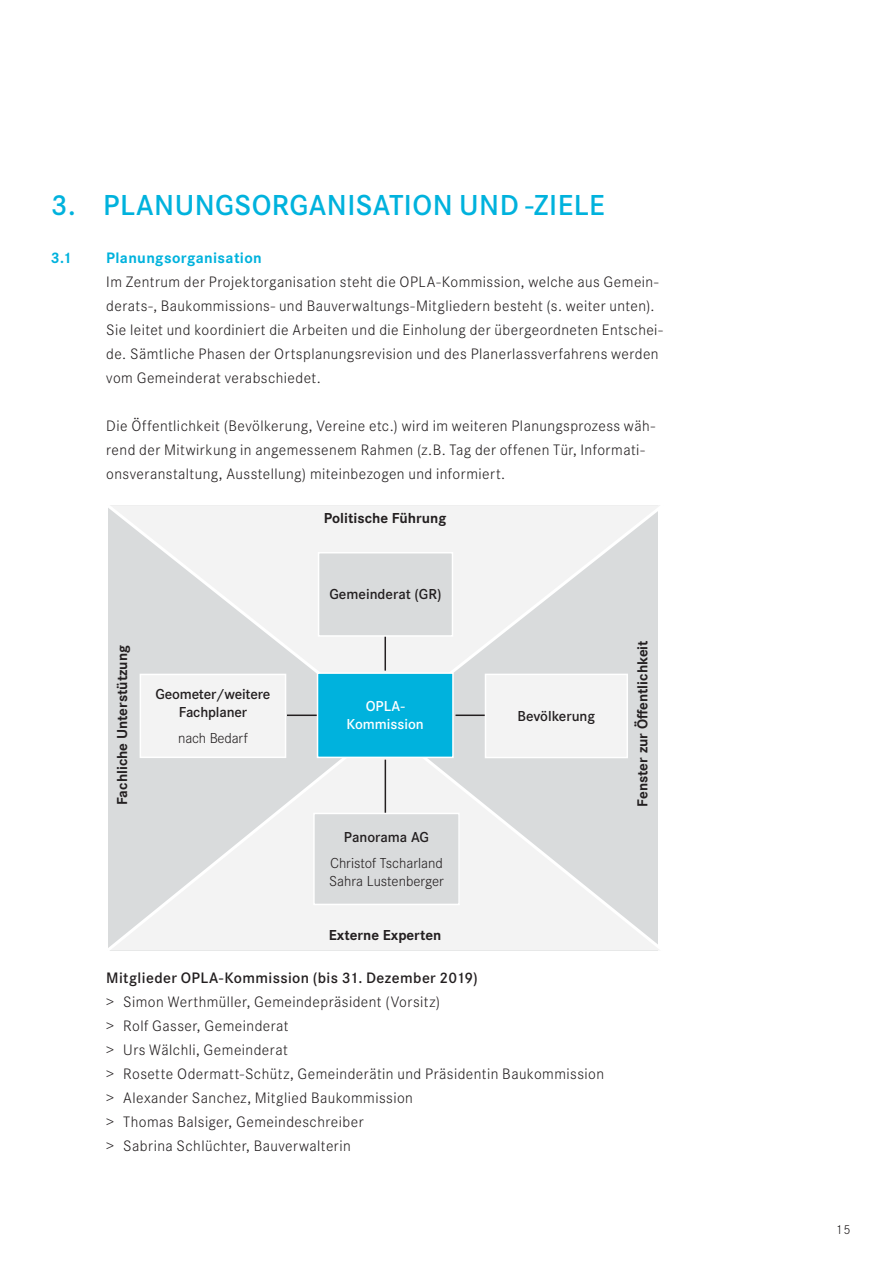
<style>
.page{position:relative;width:893px;height:1263px;background:#fff}
.page>*{position:absolute;margin:0;border:0;box-sizing:border-box;transform-origin:0 0}
.t1{font:600 30px "Corporate S Pro";letter-spacing:.015em;color:#00b2dd}
.t2{font:300 15.75px/24px "Corporate S Pro";letter-spacing:.025em;color:#231f20}
.t3{font:600 15.75px "Corporate S Pro";letter-spacing:.025em;color:#231f20}
.t4{font:700 15.75px "Corporate S Pro";letter-spacing:.02em;color:#00b2dd}
.t5{font:700 15px "Corporate S Pro";color:#231f20}
.t6{font:600 15px/18px "Corporate S Pro";letter-spacing:-.01em;color:#231f20;text-align:center}
.t7{font:300 15px/18px "Corporate S Pro";color:#231f20}
.t8{font:600 15px/18px "Corporate S Pro";color:#fff;text-align:center}
.t9{font:300 13.5px "Corporate S Pro";color:#231f20}
</style>
<div class="page">
<svg style="left:108px;top:729px;width:551px;height:222px"></svg>
<svg style="left:108px;top:505px;width:552px;height:224px"></svg>
<hr style="left:384px;top:583px;width:2px;height:88px;background:#231f20">
<hr style="left:455px;top:715px;width:76px;height:1px;background:#231f20">
<hr style="left:287px;top:715px;width:76px;height:1px;background:#231f20">
<div style="left:318px;top:553px;width:134px;height:83px;background:#d9dbdc"></div>
<div style="left:318px;top:552px;width:135px;height:85px;border:2px solid #fff"></div>
<div style="left:314px;top:813px;width:145px;height:91px;background:#d9dbdc"></div>
<div style="left:313px;top:813px;width:147px;height:92px;border:2px solid #fff"></div>
<svg style="left:484px;top:673px;width:145px;height:86px"></svg>
<hr style="left:385px;top:760px;width:1px;height:53px;background:#231f20">
<svg style="left:139px;top:673px;width:148px;height:86px"></svg>
<svg style="left:316px;top:672px;width:138px;height:87px;background:#10b6de"></svg>
<h1 class="t1" style="left:51px;top:194px;width:555px">3. PLANUNGSORGANISATION UND -ZIELE</h1>
<p class="t4" style="left:51px;top:252px;width:22px">3.1</p>
<p class="t4" style="left:106px;top:252px;width:157px">Planungsorganisation</p>
<p class="t2" style="left:106px;top:272px;width:558px">Im Zentrum der Projektorganisation steht die OPLA-Kommission, welche aus Gemein&shy;derats-, Baukommissions- und Bauverwaltungs-Mitgliedern besteht (s. weiter unten).<br>Sie leitet und koordiniert die Arbeiten und die Einholung der übergeordneten Entschei&shy;de. Sämtliche Phasen der Ortsplanungsrevision und des Planerlassverfahrens werden vom Gemeinderat verabschiedet.</p>
<p class="t2" style="left:106px;top:416px;width:550px">Die Öffentlichkeit (Bevölkerung, Vereine etc.) wird im weiteren Planungsprozess wäh&shy;rend der Mitwirkung in angemessenem Rahmen (z.B. Tag der offenen Tür, Informati&shy;onsveranstaltung, Ausstellung) miteinbezogen und informiert.</p>
<p class="t5" style="left:324px;top:512px;width:124px">Politische Führung</p>
<p class="t6" style="left:329px;top:586px;width:114px">Gemeinderat (GR)</p>
<p class="t5" style="left:116px;top:805px;width:161px;rotate:-90deg">Fachliche Unterstützung</p>
<p class="t5" style="left:636px;top:807px;width:168px;rotate:-90deg">Fenster zur Öffentlichkeit</p>
<p class="t6" style="left:155px;top:686px;width:117px">Geometer/weitere<br>Fachplaner</p>
<p class="t7" style="left:178px;top:731px;width:71px">nach Bedarf</p>
<p class="t8" style="left:347px;top:698px;width:79px">OPLA-<br>Kommission</p>
<p class="t6" style="left:518px;top:708px;width:79px">Bevölkerung</p>
<p class="t6" style="left:344px;top:829px;width:87px">Panorama AG</p>
<p class="t7" style="left:329px;top:856px;width:116px">Christof Tscharland<br>Sahra Lustenberger</p>
<p class="t5" style="left:329px;top:929px;width:114px">Externe Experten</p>
<p class="t3" style="left:106px;top:972px;width:373px">Mitglieder OPLA-Kommission (bis 31. Dezember 2019)</p>
<p class="t2" style="left:106px;top:992px;width:499px">&gt; Simon Werthmüller, Gemeindepräsident (Vorsitz)<br>&gt; Rolf Gasser, Gemeinderat<br>&gt; Urs Wälchli, Gemeinderat<br>&gt; Rosette Odermatt-Schütz, Gemeinderätin und Präsidentin Baukommission &gt; Alexander Sanchez, Mitglied Baukommission<br>&gt; Thomas Balsiger, Gemeindeschreiber<br>&gt; Sabrina Schlüchter, Bauverwalterin</p>
<p class="t9" style="left:836px;top:1224px;width:16px">15</p>
</div>
